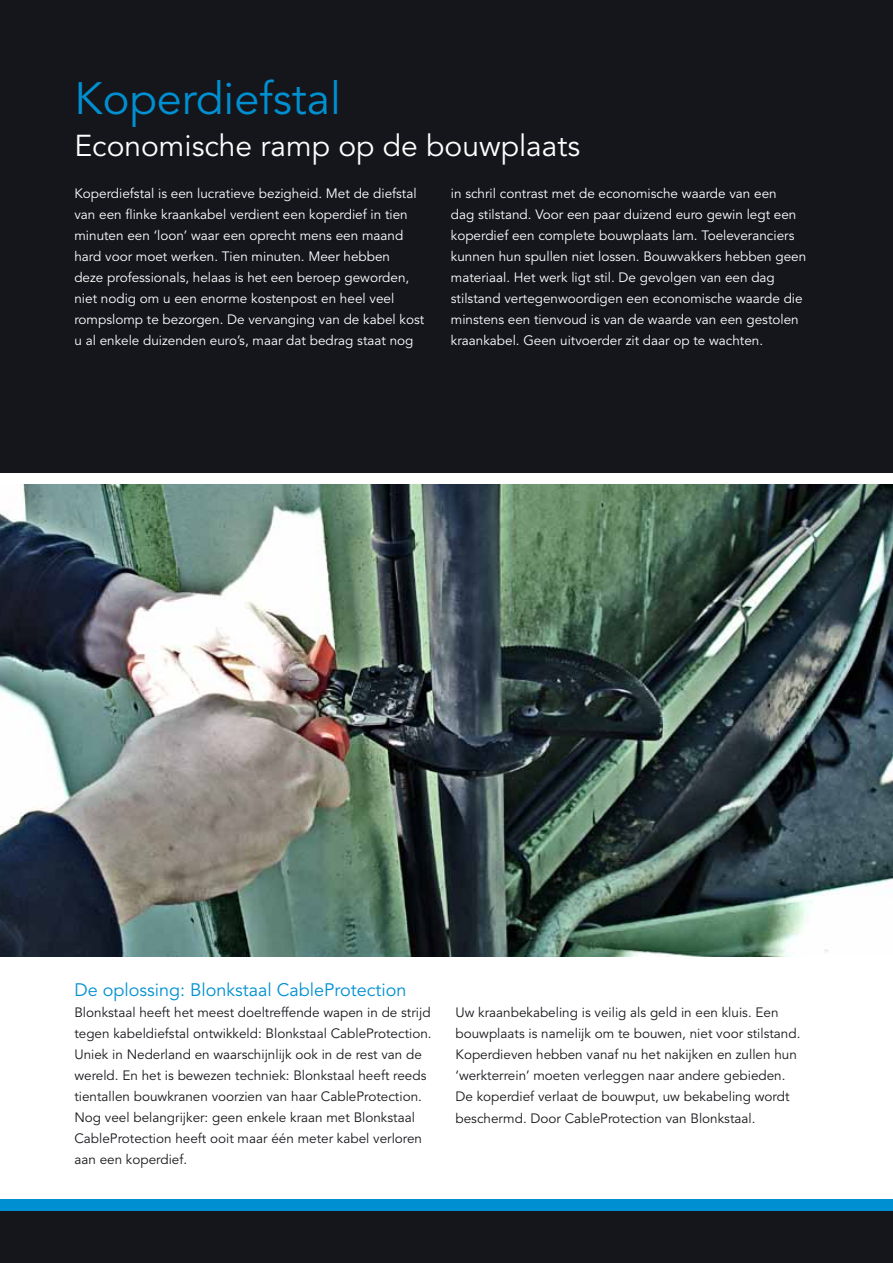
<style>
.page{position:relative;width:893px;height:1263px;background:#fff}
.page>*{position:absolute;margin:0;border:0;box-sizing:border-box;transform-origin:0 0}
.t1{font:45px "Avenir";color:#0090d1}
.t2{font:30px "Avenir";color:#fff}
.t3{font:18px "Avenir";color:#0090d1}
.t4{font:13.5px/21px "Avenir";color:#fff}
.t5{font:13.5px/21px "Avenir";color:#1a171c}
</style>
<div class="page">
<img style="left:0;top:485px;width:893px;height:472px">
<div style="left:0;top:0;width:893px;height:472px;background:#15161c"></div>
<div style="left:0;top:1199px;width:893px;height:45px;background:#0090d1"></div>
<div style="left:0;top:1212px;width:893px;height:51px;background:#15161c"></div>
<h1 class="t1" style="left:74px;top:73px;width:268px">Koperdiefstal</h1>
<h2 class="t2" style="left:74px;top:129px;width:507px">Economische ramp op de bouwplaats</h2>
<p class="t4" style="left:74px;top:184px;width:351px">Koperdiefstal is een lucratieve bezigheid. Met de diefstal van een flinke kraankabel verdient een koperdief in tien minuten een ‘loon’ waar een oprecht mens een maand hard voor moet werken. Tien minuten. Meer hebben<br>deze professionals, helaas is het een beroep geworden, niet nodig om u een enorme kostenpost en heel veel rompslomp te bezorgen. De vervanging van de kabel kost u al enkele duizenden euro’s, maar dat bedrag staat nog</p>
<p class="t4" style="left:451px;top:184px;width:357px">in schril contrast met de economische waarde van een<br>dag stilstand. Voor een paar duizend euro gewin legt een koperdief een complete bouwplaats lam. Toeleveranciers kunnen hun spullen niet lossen. Bouwvakkers hebben geen materiaal. Het werk ligt stil. De gevolgen van een dag stilstand vertegenwoordigen een economische waarde die minstens een tienvoud is van de waarde van een gestolen kraankabel. Geen uitvoerder zit daar op te wachten.</p>
<h3 class="t3" style="left:74px;top:980px;width:333px">De oplossing: Blonkstaal CableProtection</h3>
<p class="t5" style="left:74px;top:1003px;width:359px">Blonkstaal heeft het meest doeltreffende wapen in de strijd tegen kabeldiefstal ontwikkeld: Blonkstaal CableProtection.<br>Uniek in Nederland en waarschijnlijk ook in de rest van de wereld. En het is bewezen techniek: Blonkstaal heeft reeds tientallen bouwkranen voorzien van haar CableProtection.<br>Nog veel belangrijker: geen enkele kraan met Blonkstaal CableProtection heeft ooit maar één meter kabel verloren aan een koperdief.</p>
<p class="t5" style="left:455px;top:1003px;width:346px">Uw kraanbekabeling is veilig als geld in een kluis. Een bouwplaats is namelijk om te bouwen, niet voor stilstand.<br>Koperdieven hebben vanaf nu het nakijken en zullen hun ‘werkterrein’ moeten verleggen naar andere gebieden.<br>De koperdief verlaat de bouwput, uw bekabeling wordt beschermd. Door CableProtection van Blonkstaal.</p>
</div>
